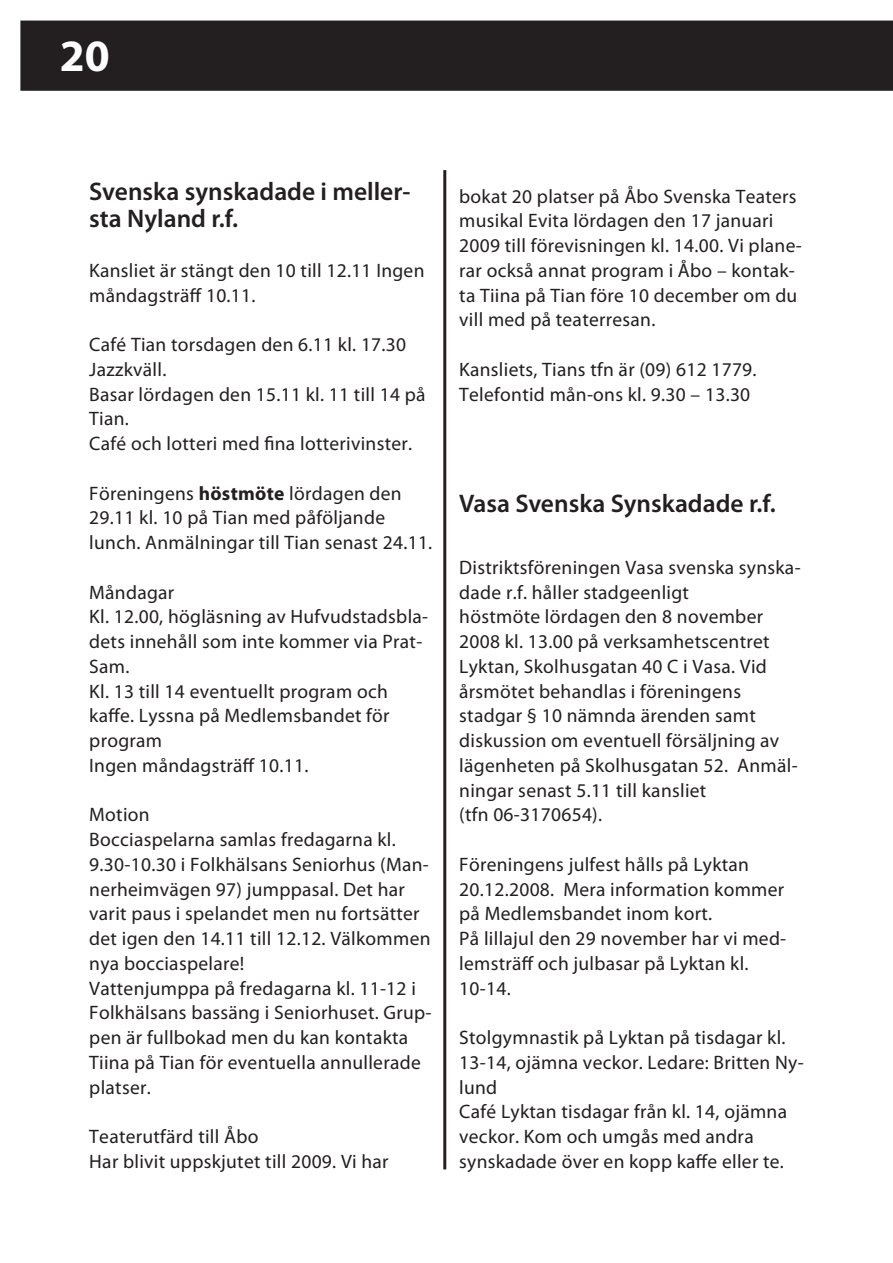
<style>
.page{position:relative;width:893px;height:1263px;background:#fff}
.page>*{position:absolute;margin:0;border:0;box-sizing:border-box;transform-origin:0 0}
.t1{font:700 45px "Myriad Pro";color:#fff}
.Ny_mellanrubrik{font:600 25.5px/27px "Myriad Pro";color:#231f20}
.NY_brödtext{font:19.5px/24.8px "Myriad Pro";letter-spacing:.015em;color:#231f20}
.s1{font-weight:700}
</style>
<div class="page">
<div style="left:20px;top:21px;width:872px;height:70px;background:#231f20"></div>
<svg style="left:892px;top:21px;width:1px;height:70px"></svg>
<hr style="left:443px;top:170px;width:3px;height:999px;background:#231f20">
<h1 class="t1" style="left:60px;top:27px;width:51px">20</h1>
<p class="Ny_mellanrubrik" style="left:89px;top:177px;width:323px">Svenska synskadade i meller&shy;sta Nyland r.f.</p>
<p class="NY_brödtext" style="left:459px;top:183px;width:344px">bokat 20 platser på Åbo Svenska Teaters musikal Evita lördagen den 17 januari 2009 till förevisningen kl. 14.00. Vi plane&shy;rar också annat program i Åbo – kontak&shy;ta Tiina på Tian före 10 december om du vill med på teaterresan.</p>
<p class="NY_brödtext" style="left:459px;top:357px;width:299px">Kansliets, Tians tfn är (09) 612 1779.</p>
<p class="NY_brödtext" style="left:459px;top:381px;width:293px">Telefontid mån-ons kl. 9.30 – 13.30</p>
<p class="NY_brödtext" style="left:89px;top:258px;width:337px">Kansliet är stängt den 10 till 12.11 Ingen måndagsträff 10.11.</p>
<p class="NY_brödtext" style="left:89px;top:332px;width:318px">Café Tian torsdagen den 6.11 kl. 17.30<br>Jazzkväll.</p>
<p class="NY_brödtext" style="left:89px;top:381px;width:338px">Basar lördagen den 15.11 kl. 11 till 14 på<br>Tian.</p>
<p class="NY_brödtext" style="left:89px;top:431px;width:324px">Café och lotteri med fina lotterivinster.</p>
<p class="NY_brödtext" style="left:89px;top:480px;width:345px">Föreningens <span class="s1">höstmöte</span> lördagen den<br>29.11 kl. 10 på Tian med påföljande lunch. Anmälningar till Tian senast 24.11.</p>
<p class="NY_brödtext" style="left:89px;top:579px;width:87px">Måndagar</p>
<p class="NY_brödtext" style="left:89px;top:604px;width:340px">Kl. 12.00, högläsning av Hufvudstadsbla&shy;dets innehåll som inte kommer via Prat-<br>Sam.</p>
<p class="NY_brödtext" style="left:89px;top:678px;width:302px;text-align:justify">Kl. 13 till 14 eventuellt program och kaffe. Lyssna på Medlemsbandet för program</p>
<p class="NY_brödtext" style="left:89px;top:753px;width:221px">Ingen måndagsträff 10.11.</p>
<p class="NY_brödtext" style="left:89px;top:802px;width:62px">Motion</p>
<p class="NY_brödtext" style="left:89px;top:827px;width:343px">Bocciaspelarna samlas fredagarna kl.<br>9.30-10.30 i Folkhälsans Seniorhus (Man&shy;nerheimvägen 97) jumppasal. Det har varit paus i spelandet men nu fortsätter det igen den 14.11 till 12.12. Välkommen nya bocciaspelare!</p>
<p class="NY_brödtext" style="left:89px;top:975px;width:344px">Vattenjumppa på fredagarna kl. 11-12 i Folkhälsans bassäng i Seniorhuset. Grup&shy;pen är fullbokad men du kan kontakta Tiina på Tian för eventuella annullerade platser.</p>
<p class="NY_brödtext" style="left:89px;top:1124px;width:171px">Teaterutfärd till Åbo</p>
<p class="NY_brödtext" style="left:89px;top:1149px;width:301px">Har blivit uppskjutet till 2009. Vi har</p>
<p class="Ny_mellanrubrik" style="left:459px;top:489px;width:318px">Vasa Svenska Synskadade r.f.</p>
<p class="NY_brödtext" style="left:459px;top:555px;width:343px">Distriktsföreningen Vasa svenska synska&shy;dade r.f. håller stadgeenligt<br>höstmöte lördagen den 8 november 2008 kl. 13.00 på verksamhetscentret Lyktan, Skolhusgatan 40 C i Vasa. Vid årsmötet behandlas i föreningens stadgar § 10 nämnda ärenden samt diskussion om eventuell försäljning av lägenheten på Skolhusgatan 52. Anmäl&shy;ningar senast 5.11 till kansliet<br>(tfn 06-3170654).</p>
<p class="NY_brödtext" style="left:459px;top:852px;width:329px">Föreningens julfest hålls på Lyktan<br>20.12.2008. Mera information kommer på Medlemsbandet inom kort.<br>På lillajul den 29 november har vi med&shy;lemsträff och julbasar på Lyktan kl.<br>10-14.</p>
<p class="NY_brödtext" style="left:459px;top:1025px;width:346px">Stolgymnastik på Lyktan på tisdagar kl.<br>13-14, ojämna veckor. Ledare: Britten Ny&shy;lund</p>
<p class="NY_brödtext" style="left:459px;top:1099px;width:329px">Café Lyktan tisdagar från kl. 14, ojämna veckor. Kom och umgås med andra synskadade över en kopp kaffe eller te.</p>
</div>
